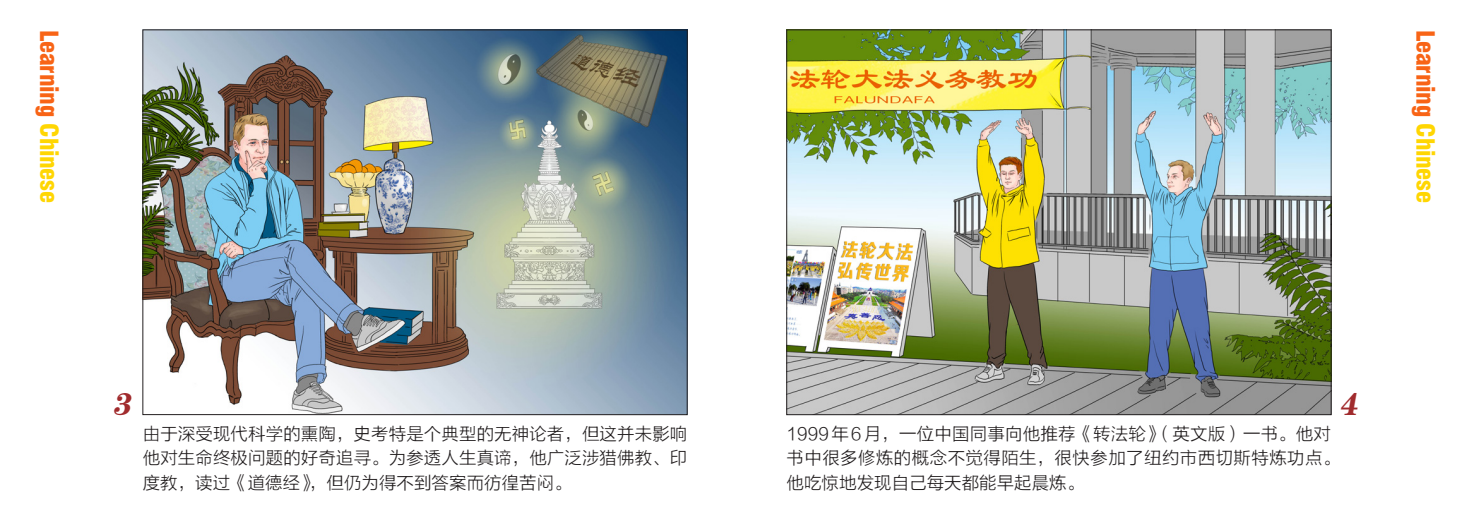
<style>
.page{position:relative;width:1474px;height:521px;background:#fff}
.page>*{position:absolute;margin:0;border:0;box-sizing:border-box;transform-origin:0 0}
.t1{font:italic 31.5px "FZCSK GBK1 0";color:#a12b2d}
.t2{font:900 condensed 24.5px "Swiss 721 BT";letter-spacing:-.01em;color:#f86416}
.t3{font:17.5px/24.5px "FZLTXHK";letter-spacing:.005em;color:#231f20;text-align:justify}
.s1{color:#ffd602}
</style>
<div class="page">
<img style="left:143px;top:30px;width:544px;height:385px">
<img style="left:788px;top:32px;width:541px;height:381px">
<h2 class="t2" style="left:64px;top:30px;width:175px;rotate:90deg">Learning <span class="s1">Chinese</span></h2>
<h1 class="t1" style="left:113px;top:386px;width:26px">3</h1>
<p class="t3" style="left:143px;top:422px;width:546px">由于深受现代科学的熏陶，史考特是个典型的无神论者，但这并未影响他对生命终极问题的好奇追寻。为参透人生真谛，他广泛涉猎佛教、印度教，读过《道德经》，但仍为得不到答案而彷徨苦闷。</p>
<h2 class="t2" style="left:1439px;top:30px;width:175px;rotate:90deg">Learning <span class="s1">Chinese</span></h2>
<p class="t3" style="left:786px;top:422px;width:555px;text-align:left">1999年6月，一位中国同事向他推荐《转法轮》（英文版）一书。他对书中很多修炼的概念不觉得陌生，很快参加了纽约市西切斯特炼功点。他吃惊地发现自己每天都能早起晨炼。</p>
<h1 class="t1" style="left:1339px;top:386px;width:26px">4</h1>
</div>
